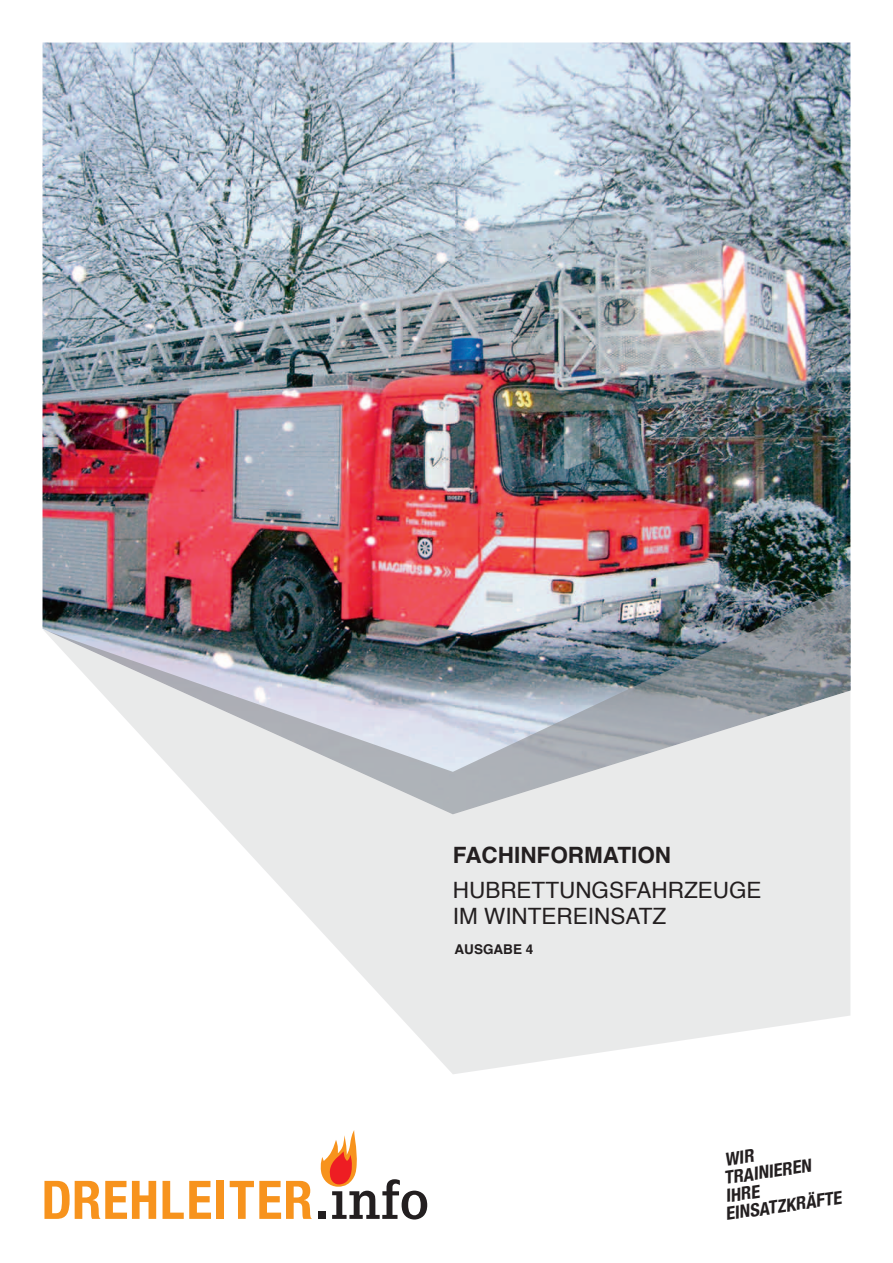
<style>
.page{position:relative;width:893px;height:1263px;background:#fff}
.page>*{position:absolute;margin:0;border:0;box-sizing:border-box;transform-origin:0 0}
.t1{font:700 condensed 53.25px "Helvetica Neue LT Std";letter-spacing:.02em;color:#f7931d}
.t2{font:22.5px/25.5px "Helvetica";color:#231f20}
.t3{font:700 22.5px "Helvetica";color:#231f20}
.t4{font:italic 700 condensed 18px/18px "Helvetica Neue";color:#231f20}
.t5{font:700 13.5px "Helvetica";color:#231f20}
.s1{font-family:"Corporate CVE Demi";font-weight:400;font-stretch:normal;font-size:58.5px;color:#231f20}
</style>
<div class="page">
<svg style="left:320px;top:1130px;width:37px;height:57px"></svg>
<img style="left:43px;top:43px;width:807px;height:542px">
<img style="left:43px;top:585px;width:807px;height:44px">
<svg style="left:43px;top:629px;width:808px;height:445px;fill:#e9eaea"></svg>
<p class="t3" style="left:453px;top:837px;width:220px">FACHINFORMATION</p>
<p class="t2" style="left:453px;top:878px;width:310px">HUBRETTUNGSFAH RZEUGE<br>IM WINTEREINSATZ</p>
<p class="t5" style="left:455px;top:938px;width:80px">AUSGABE 4</p>
<h1 class="t1" style="left:41px;top:1168px;width:389px">DREHLEITER<span class="s1">.info</span></h1>
<p class="t4" style="left:717px;top:1150px;width:119px;text-indent:7px;rotate:-8deg">Wir trainieren<br>Ihre<br>Einsatzkräfte</p>
</div>
